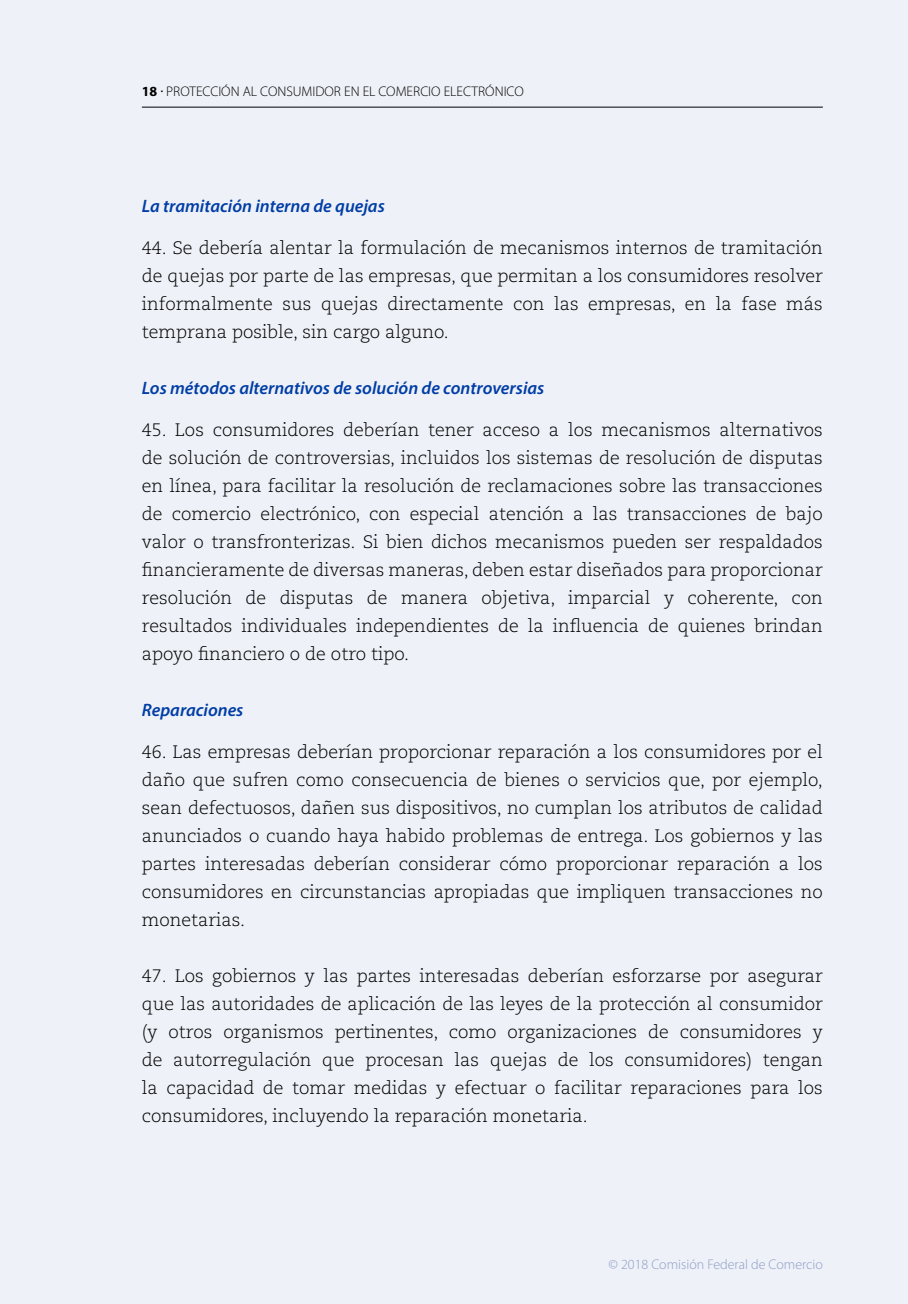
<style>
.page{position:relative;width:908px;height:1304px;background:#fff}
.page>*{position:absolute;margin:0;border:0;box-sizing:border-box;transform-origin:0 0}
.t1{font:300 18px/28px "Caecilia LT Std";color:#000;text-align:justify}
.t2{font:italic 600 18px "Myriad Pro";color:#003da6}
.t3{font:300 14px "Myriad Pro";color:#000}
.t4{font:300 14px "Myriad Pro";color:#8c9cc6}
.s1{font-weight:700}
</style>
<div class="page">
<div style="left:0;top:0;width:907px;height:1304px;background:#eef1f7"></div>
<hr style="left:142px;top:107px;width:680px;height:1px;background:#000">
<p class="t3" style="left:142px;top:82px;width:383px"><span class="s1">18</span> <sup>.</sup> PROTECCIÓN AL CONSUMIDOR EN EL COMERCIO ELECTRÓNICO</p>
<p class="t2" style="left:142px;top:194px;width:244px">La tramitación interna de quejas</p>
<p class="t1" style="left:142px;top:234px;width:682px">44. Se debería alentar la formulación de mecanismos internos de tramitación de quejas por parte de las empresas, que permitan a los consumidores resolver informalmente sus quejas directamente con las empresas, en la fase más temprana posible, sin cargo alguno.</p>
<p class="t2" style="left:142px;top:376px;width:404px">Los métodos alternativos de solución de controversias</p>
<p class="t1" style="left:142px;top:416px;width:682px">45. Los consumidores deberían tener acceso a los mecanismos alternativos de solución de controversias, incluidos los sistemas de resolución de disputas en línea, para facilitar la resolución de reclamaciones sobre las transacciones de comercio electrónico, con especial atención a las transacciones de bajo valor o transfronterizas. Si bien dichos mecanismos pueden ser respaldados financieramente de diversas maneras, deben estar diseñados para proporcionar resolución de disputas de manera objetiva, imparcial y coherente, con resultados individuales independientes de la influencia de quienes brindan apoyo financiero o de otro tipo.</p>
<p class="t2" style="left:142px;top:699px;width:103px">Reparaciones</p>
<p class="t1" style="left:142px;top:738px;width:682px">46. Las empresas deberían proporcionar reparación a los consumidores por el daño que sufren como consecuencia de bienes o servicios que, por ejemplo, sean defectuosos, dañen sus dispositivos, no cumplan los atributos de calidad anunciados o cuando haya habido problemas de entrega. Los gobiernos y las partes interesadas deberían considerar cómo proporcionar reparación a los consumidores en circunstancias apropiadas que impliquen transacciones no monetarias.</p>
<p class="t1" style="left:142px;top:962px;width:682px">47. Los gobiernos y las partes interesadas deberían esforzarse por asegurar que las autoridades de aplicación de las leyes de la protección al consumidor (y otros organismos pertinentes, como organizaciones de consumidores y de autorregulación que procesan las quejas de los consumidores) tengan la capacidad de tomar medidas y efectuar o facilitar reparaciones para los consumidores, incluyendo la reparación monetaria.</p>
<p class="t4" style="left:608px;top:1256px;width:216px">© 2018 Comisión Federal de Comercio</p>
</div>
